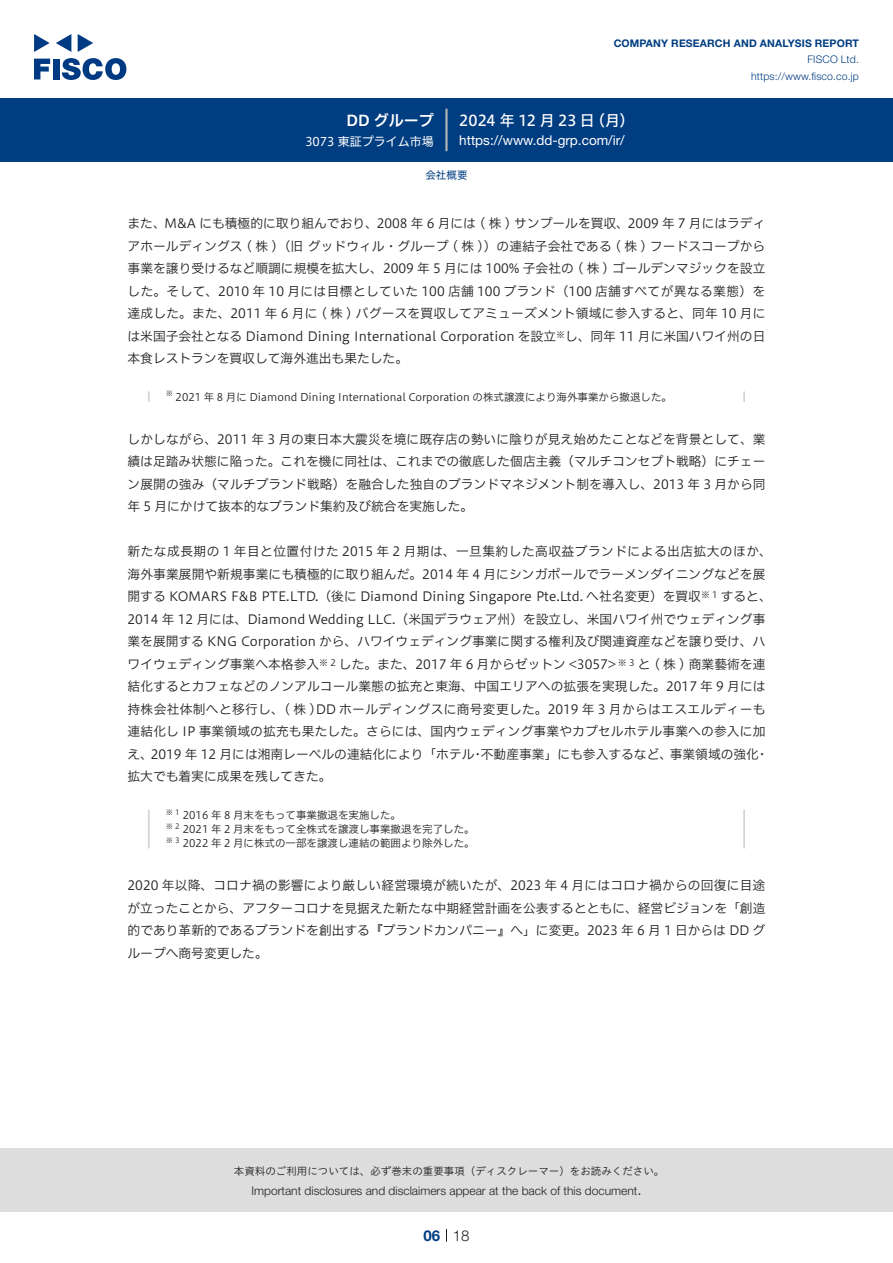
<style>
.page{position:relative;width:893px;height:1263px;background:#fff}
.page>*{position:absolute;margin:0;border:0;box-sizing:border-box;transform-origin:0 0}
.t1{font:15px "Hiragino UD Sans F Std N W5";letter-spacing:.005em;color:#fff}
.t2{font:15px "Hiragino UD Sans F Std N W6";color:#fff}
.t3{font:300 15px "Helvetica Neue LT Std";color:#231f20}
.t4{font:700 15px "Helvetica Neue LT Std";color:#003d81}
.t5{font:13.5px "Helvetica Neue LT Std";color:#fff}
.本文{font:12.75px/22.5px "Hiragino UD Sans F Std N W3";color:#231f20}
.本文-2{font:12.75px "Hiragino UD Sans F Std N W3";letter-spacing:.025em;color:#231f20}
.本文-3{font:12.75px "Hiragino UD Sans F Std N W3";letter-spacing:.035em;color:#231f20}
.t6{font:300 12px "Helvetica Neue LT Std";color:#231f20}
.t7{font:12px "Hiragino UD Sans F Std N W4";color:#fff}
.t8{font:10.5px "Hiragino UD Sans F Std N W3";color:#231f20}
.t9{font:10.5px "Hiragino UD Sans Std W3";color:#231f20}
.t10{font:700 10.5px "Helvetica Neue LT Std";letter-spacing:.015em;color:#003d81}
.t11{font:300 10.5px/16.5px "Helvetica Neue LT Std";letter-spacing:.015em;color:#003d81;text-align:right}
.ヘッダー{font:10.5px "Hiragino UD Sans F Std N W4";color:#003d81}
.本文-4{font:8.85px "Hiragino UD Sans F Std N W3";color:#231f20}
.t12{font:7.35px "Hiragino UD Sans F Std N W3";color:#231f20}
</style>
<div class="page">
<div style="left:0;top:1148px;width:893px;height:64px;background:#ddd"></div>
<svg style="left:34px;top:59px;width:16px;height:20px"></svg>
<div style="left:53px;top:59px;width:6px;height:20px;background:#003a83"></div>
<svg style="left:62px;top:58px;width:64px;height:22px"></svg>
<svg style="left:34px;top:34px;width:16px;height:18px"></svg>
<svg style="left:78px;top:34px;width:15px;height:18px"></svg>
<svg style="left:56px;top:34px;width:15px;height:18px"></svg>
<div style="left:0;top:98px;width:893px;height:64px;background:#003d81"></div>
<hr style="left:445px;top:109px;width:3px;height:42px;background:#b5b5b6">
<svg style="left:446px;top:1229px;width:1px;height:13px"></svg>
<svg style="left:148px;top:391px;width:2px;height:11px"></svg>
<svg style="left:743px;top:391px;width:2px;height:11px"></svg>
<hr style="left:148px;top:810px;width:2px;height:38px;background:#d3d3d3">
<hr style="left:743px;top:810px;width:2px;height:38px;background:#d3d3d3">
<p class="t2" style="left:346px;top:109px;width:89px">DD グループ</p>
<p class="t7" style="left:305px;top:132px;width:130px">3073 東証プライム市場</p>
<p class="t10" style="left:614px;top:37px;width:247px">COMPANY RESEARCH AND ANALYSIS REPORT</p>
<p class="t11" style="left:751px;top:51px;width:109px">FISCO Ltd. https://www.fisco.co j p.</p>
<p class="t1" style="left:590px;top:109px;width:46px">（月(</p>
<p class="t1" style="left:459px;top:109px;width:137px">2024 年 12 月23 日</p>
<p class="t5" style="left:459px;top:132px;width:167px">https://www.dd-grp.com /i r/</p>
<p class="ヘッダー" style="left:425px;top:167px;width:43px">会社概要</p>
<p class="本文" style="left:128px;top:211px;width:639px;text-align:right">また、M&amp;A にも積極的に取り組んでおり、2008 年 6 月には ( 株 ) サンプールを買収、2009 年 7 月にはラディアホールディングス ( 株 )（旧グッドウィル・グループ ( 株 )）の連結子会社である ( 株 ) フードスコープから事業を譲り受けるなど順調に規模を拡大し、2009 年 5 月には 100% 子会社の ( 株 ) ゴールデンマジックを設立した。そして、2010 年 10 月には目標としていた 100 店舗 100 ブランド（100 店舗すべてが異なる業態）を達成した。また、2011 年 6 月に ( 株 ) バグースを買収してアミューズメント領域に参入すると、同年 10 月にし、同年 11 月に米国ハワイ州の日</p>
<p class="本文" style="left:128px;top:324px;width:430px">は米国子会社となる Diamond Dining International Corporation を設立本食レストランを買収して海外進出も果たした。</p>
<p class="t8" style="left:176px;top:389px;width:498px">2021 年 8 月に Diamond Dining International Corporation の株式譲渡により海外事業から撤退した。</p>
<p class="本文-4" style="left:556px;top:328px;width:10px">※</p>
<p class="t12" style="left:166px;top:388px;width:9px">※</p>
<p class="本文" style="left:128px;top:427px;width:639px;text-align:justify">しかしながら、2011 年 3 月の東日本大震災を境に既存店の勢いに陰りが見え始めたことなどを背景として、業績は足踏み状態に陥った。これを機に同社は、これまでの徹底した個店主義（マルチコンセプト戦略）にチェーン展開の強み（マルチブランド戦略）を融合した独自のブランドマネジメント制を導入し、2013 年 3 月から同年 5 月にかけて抜本的なブランド集約及び統合を実施した。</p>
<p class="本文-3" style="left:128px;top:542px;width:646px">新たな成長期の 1 年目と位置付けた 2015 年 2 月期は、一旦集約した高収益ブランドによる出店拡大のほか、</p>
<p class="本文" style="left:128px;top:562px;width:639px">海外事業展開や新規事業にも積極的に取り組んだ。2014 年 4 月にシンガポールでラーメンダイニングなどを展</p>
<p class="本文" style="left:721px;top:585px;width:52px">すると、</p>
<p class="本文" style="left:128px;top:585px;width:575px">開する KOMARS F&amp;B PTE.LTD （. 後に Diamond Dining Singapore Pte.Ltd. へ社名変更）を買収</p>
<p class="本文" style="left:128px;top:607px;width:639px">2014 年 12 月には、Diamond Wedding LLC （. 米国デラウェア州）を設立し、米国ハワイ州でウェディング事</p>
<p class="本文" style="left:128px;top:630px;width:639px">業を展開する KNG Corporation から、ハワイウェディング事業に関する権利及び関連資産などを譲り受け、ハ</p>
<p class="本文" style="left:638px;top:652px;width:129px">と ( 株 ) 商業藝術を連</p>
<p class="本文-4" style="left:701px;top:588px;width:18px">※1</p>
<p class="本文" style="left:339px;top:652px;width:289px">した。また、2017 年 6 月からゼットン &lt;3057&gt; <sup>※</sup></p>
<p class="本文" style="left:128px;top:652px;width:193px">ワイウェディング事業へ本格参入</p>
<p class="本文" style="left:128px;top:675px;width:639px">結化するとカフェなどのノンアルコール業態の拡充と東海、中国エリアへの拡張を実現した。2017 年 9 月には</p>
<p class="本文-2" style="left:128px;top:699px;width:639px">持株会社体制へと移行し、( 株 )DD ホールディングスに商号変更した。2019 年 3 月からはエスエルディーも</p>
<p class="本文" style="left:128px;top:720px;width:639px">連結化し IP 事業領域の拡充も果たした。さらには、国内ウェディング事業やカプセルホテル事業への参入に加</p>
<p class="本文" style="left:756px;top:742px;width:14px">・</p>
<p class="本文-4" style="left:319px;top:656px;width:18px">※ 2</p>
<p class="本文-4" style="left:629px;top:656px;width:7px">3</p>
<p class="本文" style="left:481px;top:742px;width:193px">不動産事業」にも参入するなど、</p>
<p class="本文" style="left:151px;top:742px;width:325px">2019 年 12 月には湘南レーベルの連結化により「ホテル</p>
<p class="本文" style="left:670px;top:742px;width:91px">事業領域の強化</p>
<p class="本文" style="left:128px;top:742px;width:205px">え、<br>拡大でも着実に成果を残してきた。</p>
<p class="本文" style="left:471px;top:742px;width:14px">・</p>
<p class="t12" style="left:166px;top:806px;width:15px">※1</p>
<p class="t8" style="left:183px;top:807px;width:215px">2016 年 8 月末をもって事業撤退を実施した｡</p>
<p class="t12" style="left:166px;top:820px;width:15px">※2</p>
<p class="t8" style="left:183px;top:821px;width:288px">2021 年 2 月末をもって全株式を譲渡し事業撤退を完了した｡</p>
<p class="t12" style="left:166px;top:835px;width:15px">※3</p>
<p class="t8" style="left:183px;top:835px;width:288px">2022 年 2 月に株式の一部を譲渡し連結の範囲より除外した。</p>
<p class="本文" style="left:128px;top:873px;width:639px;text-align:justify">2020 年以降、コロナ禍の影響により厳しい経営環境が続いたが、2023 年 4 月にはコロナ禍からの回復に目途が立ったことから、アフターコロナを見据えた新たな中期経営計画を公表するとともに、経営ビジョンを「創造的であり革新的であるブランドを創出する『ブランドカンパニー』へ」に変更。2023 年 6 月 1 日からは DD グループへ商号変更した。</p>
<p class="t9" style="left:234px;top:1163px;width:432px">本資料のご利用については、必ず巻末の重要事項（ディスクレーマー）をお読みください。</p>
<p class="t3" style="left:637px;top:1180px;width:6px">.</p>
<p class="t6" style="left:251px;top:1183px;width:387px">Important disclosures and disclaimers appear at the back of this document</p>
<p class="t4" style="left:423px;top:1226px;width:18px">06</p>
<p class="t3" style="left:453px;top:1226px;width:18px">18</p>
</div>
